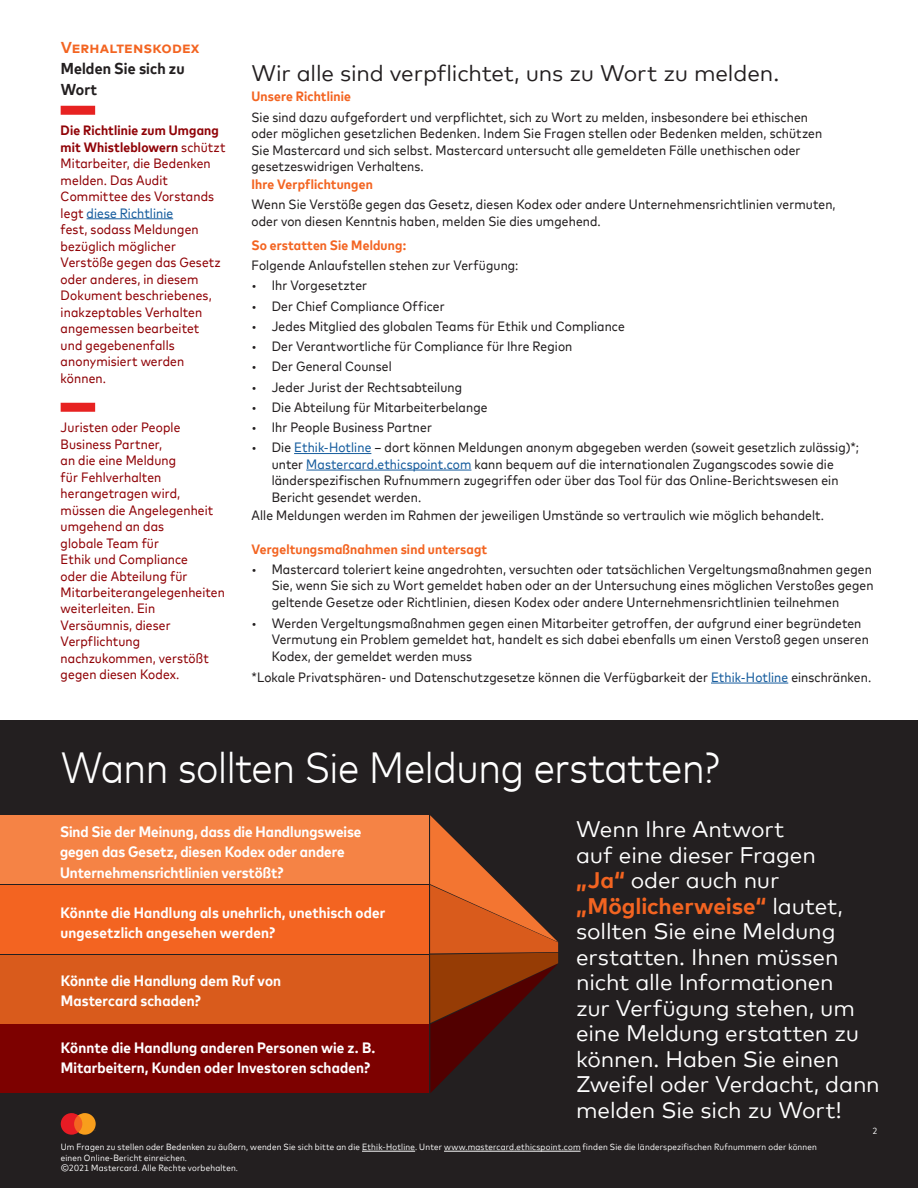
<style>
.page{position:relative;width:918px;height:1188px;background:#fff}
.page>*{position:absolute;margin:0;border:0;box-sizing:border-box;transform-origin:0 0}
.Sections{font:300 43.5px "Mark For MC Nrw";letter-spacing:-.01em;color:#fff}
.MC_-_Second_Level_He{font:22.5px/25.5px "Mark Offc For MC";letter-spacing:-.005em;color:#fff}
.MC_-_Intro__regular{font:22.5px "Mark Offc For MC";letter-spacing:-.01em;color:#231f20}
.Sections-2{font:700 15.75px/20.2px "Mark For MC Nrw";letter-spacing:.005em;color:#231f20}
.t1{font:700 15.75px "Mark Sc Offc For MC";letter-spacing:.01em;color:#f36421}
.MC_-_Body_copy_headl{font:700 15px/20.2px "Mark For MC Nrw";letter-spacing:.005em;color:#fff}
.MC_-_SML_Body_headli{font:13.5px/16.5px "Mark For MC Nrw";letter-spacing:.01em;color:#231f20}
.MC_-_Pull_Out_01__bo{font:13.5px/16.5px "Mark For MC Nrw";letter-spacing:.01em;color:#900307}
.MC_-_SML_Body__book{font:13.5px "Mark For MC Nrw";letter-spacing:.01em;color:#231f20}
.MC_-_SML_Body_headli-2{font:700 13.5px "Mark For MC Nrw";letter-spacing:.015em;color:#f36421}
.MC_-_SML_Body_book{font:13.5px "Mark For MC Nrw";letter-spacing:.01em;color:#231f20}
.t2{font:9px/10.5px "Mark For MC Nrw";letter-spacing:.025em;color:#fff}
.s1{color:#175d9e}
.s2{font-weight:700}
.s3{font-weight:700;color:#f36421}
</style>
<div class="page">
<hr style="left:294px;top:453px;width:77px;height:1px;background:#175d9e">
<hr style="left:306px;top:470px;width:165px;height:1px;background:#175d9e">
<hr style="left:711px;top:683px;width:77px;height:1px;background:#175d9e">
<div style="left:61px;top:106px;width:34px;height:9px;background:#e72221"></div>
<hr style="left:87px;top:218px;width:86px;height:1px;background:#175d9e">
<div style="left:61px;top:403px;width:34px;height:9px;background:#e72221"></div>
<div style="left:0;top:720px;width:918px;height:468px;background:#231f20"></div>
<div style="left:0;top:815px;width:429px;height:69px;background:#f58345"></div>
<div style="left:0;top:885px;width:429px;height:69px;background:#f36421"></div>
<div style="left:0;top:955px;width:429px;height:69px;background:#d95b1c"></div>
<div style="left:0;top:1024px;width:429px;height:69px;background:#7d0100"></div>
<svg style="left:430px;top:815px;width:128px;height:278px"></svg>
<hr style="left:362px;top:1151px;width:53px;height:1px;background:#fff">
<hr style="left:444px;top:1151px;width:137px;height:1px;background:#fff">
<svg style="left:61px;top:1113px;width:35px;height:22px"></svg>
<p class="t1" style="left:61px;top:35px;width:140px">Verhaltenskodex</p>
<p class="Sections-2" style="left:61px;top:57px;width:125px">Melden Sie sich zu<br>Wort</p>
<p class="MC_-_Intro__regular" style="left:251px;top:56px;width:529px">Wir alle sind verpflichtet, uns zu Wort zu melden.</p>
<p class="MC_-_SML_Body_headli-2" style="left:251px;top:86px;width:101px">Unsere Richtlinie</p>
<p class="MC_-_SML_Body_headli" style="left:251px;top:107px;width:572px">Sie sind dazu aufgefordert und verpflichtet, sich zu Wort zu melden, insbesondere bei ethischen oder möglichen gesetzlichen Bedenken. Indem Sie Fragen stellen oder Bedenken melden, schützen Sie Mastercard und sich selbst. Mastercard untersucht alle gemeldeten Fälle unethischen oder gesetzeswidrigen Verhaltens.</p>
<p class="MC_-_SML_Body_headli-2" style="left:251px;top:174px;width:123px">Ihre Verpflichtungen</p>
<p class="MC_-_SML_Body_headli" style="left:251px;top:195px;width:586px">Wenn Sie Verstöße gegen das Gesetz, diesen Kodex oder andere Unternehmensrichtlinien vermuten, oder von diesen Kenntnis haben, melden Sie dies umgehend.</p>
<p class="MC_-_SML_Body_headli-2" style="left:251px;top:235px;width:156px">So erstatten Sie Meldung:</p>
<p class="MC_-_SML_Body_headli" style="left:251px;top:256px;width:269px">Folgende Anlaufstellen stehen zur Verfügung:</p>
<p class="MC_-_SML_Body_headli" style="left:251px;top:276px;width:117px">• Ihr Vorgesetzter</p>
<p class="MC_-_SML_Body_headli" style="left:251px;top:296px;width:195px">• Der Chief Compliance Officer</p>
<p class="MC_-_SML_Body_headli" style="left:251px;top:317px;width:375px">• Jedes Mitglied des globalen Teams für Ethik und Compliance</p>
<p class="MC_-_SML_Body_headli" style="left:251px;top:337px;width:322px">• Der Verantwortliche für Compliance für Ihre Region</p>
<p class="MC_-_SML_Body_headli" style="left:251px;top:357px;width:142px">• Der General Counsel</p>
<p class="MC_-_SML_Body_headli" style="left:251px;top:377px;width:212px">• Jeder Jurist der Rechtsabteilung</p>
<p class="MC_-_SML_Body_headli" style="left:251px;top:398px;width:238px">• Die Abteilung für Mitarbeiterbelange</p>
<p class="MC_-_SML_Body_headli" style="left:251px;top:418px;width:182px">• Ihr People Business Partner</p>
<p class="MC_-_SML_Body_headli" style="left:272px;top:438px;width:589px;text-indent:-20px">• Die <span class="s1">Ethik-Hotline</span> – dort können Meldungen anonym abgegeben werden (soweit gesetzlich zulässig)*; unter <span class="s1">Mastercard.ethicspoint.com</span> kann bequem auf die internationalen Zugangscodes sowie die länderspezifischen Rufnummern zugegriffen oder über das Tool für das Online-Berichtswesen ein Bericht gesendet werden.</p>
<p class="MC_-_SML_Body_book" style="left:251px;top:505px;width:574px">Alle Meldungen werden im Rahmen der jeweiligen Umstände so vertraulich wie möglich behandelt.</p>
<p class="MC_-_SML_Body_headli-2" style="left:251px;top:539px;width:237px">Vergeltungsmaßnahmen sind untersagt</p>
<p class="MC_-_SML_Body_headli" style="left:272px;top:560px;width:603px;text-indent:-20px">• Mastercard toleriert keine angedrohten, versuchten oder tatsächlichen Vergeltungsmaßnahmen gegen<br>Sie, wenn Sie sich zu Wort gemeldet haben oder an der Untersuchung eines möglichen Verstoßes gegen geltende Gesetze oder Richtlinien, diesen Kodex oder andere Unternehmensrichtlinien teilnehmen</p>
<p class="MC_-_SML_Body_headli" style="left:272px;top:614px;width:599px;text-indent:-20px">• Werden Vergeltungsmaßnahmen gegen einen Mitarbeiter getroffen, der aufgrund einer begründeten<br>Vermutung ein Problem gemeldet hat, handelt es sich dabei ebenfalls um einen Verstoß gegen unseren<br>Kodex, der gemeldet werden muss</p>
<p class="MC_-_SML_Body__book" style="left:251px;top:667px;width:621px">*Lokale Privatsphären- und Datenschutzgesetze können die Verfügbarkeit der <span class="s1">Ethik-Hotline</span> einschränken.</p>
<p class="MC_-_Pull_Out_01__bo" style="left:61px;top:121px;width:166px"><span class="s2">Die Richtlinie zum Umgang mit Whistleblowern</span> schützt<br>Mitarbeiter, die Bedenken melden. Das Audit<br>Committee des Vorstands legt <span class="s1">diese Richtlinie<br></span>fest, sodass Meldungen bezüglich möglicher<br>Verstöße gegen das Gesetz oder anderes, in diesem<br>Dokument beschriebenes, inakzeptables Verhalten angemessen bearbeitet<br>und gegebenenfalls anonymisiert werden können.</p>
<p class="MC_-_Pull_Out_01__bo" style="left:61px;top:418px;width:166px">Juristen oder People<br>Business Partner,<br>an die eine Meldung<br>für Fehlverhalten herangetragen wird, müssen die Angelegenheit umgehend an das<br>globale Team für<br>Ethik und Compliance<br>oder die Abteilung für<br>Mitarbeiterangelegenheiten weiterleiten. Ein<br>Versäumnis, dieser<br>Verpflichtung nachzukommen, verstößt gegen diesen Kodex.</p>
<p class="Sections" style="left:61px;top:736px;width:661px">Wann sollten Sie Meldung erstatten?</p>
<p class="MC_-_Second_Level_He" style="left:576px;top:815px;width:305px">Wenn Ihre Antwort<br>auf eine dieser Fragen<br><span class="s3">„Ja“</span> oder auch nur <span class="s3">„Möglicherweise“</span> lautet, sollten Sie eine Meldung erstatten. Ihnen müssen nicht alle Informationen<br>zur Verfügung stehen, um eine Meldung erstatten zu können. Haben Sie einen<br>Zweifel oder Verdacht, dann melden Sie sich zu Wort!</p>
<p class="MC_-_Body_copy_headl" style="left:60px;top:820px;width:303px">Sind Sie der Meinung, dass die Handlungsweise gegen das Gesetz, diesen Kodex oder andere<br>Unternehmensrichtlinien verstößt?</p>
<p class="MC_-_Body_copy_headl" style="left:61px;top:901px;width:326px">Könnte die Handlung als unehrlich, unethisch oder ungesetzlich angesehen werden?</p>
<p class="MC_-_Body_copy_headl" style="left:61px;top:969px;width:222px">Könnte die Handlung dem Ruf von<br>Mastercard schaden?</p>
<p class="MC_-_Body_copy_headl" style="left:61px;top:1036px;width:316px">Könnte die Handlung anderen Personen wie z. B.<br>Mitarbeitern, Kunden oder Investoren schaden?</p>
<p class="t2" style="left:61px;top:1141px;width:758px">Um Fragen zu stellen oder Bedenken zu äußern, wenden Sie sich bitte an die Ethik-Hotline. Unter www.mastercard.ethicspoint.com finden Sie die länderspezifischen Rufnummern oder können einen Online-Bericht einreichen.</p>
<p class="t2" style="left:61px;top:1162px;width:179px">©2021 Mastercard. Alle Rechte vorbehalten.</p>
<p class="t2" style="left:873px;top:1125px;width:6px">2</p>
</div>
